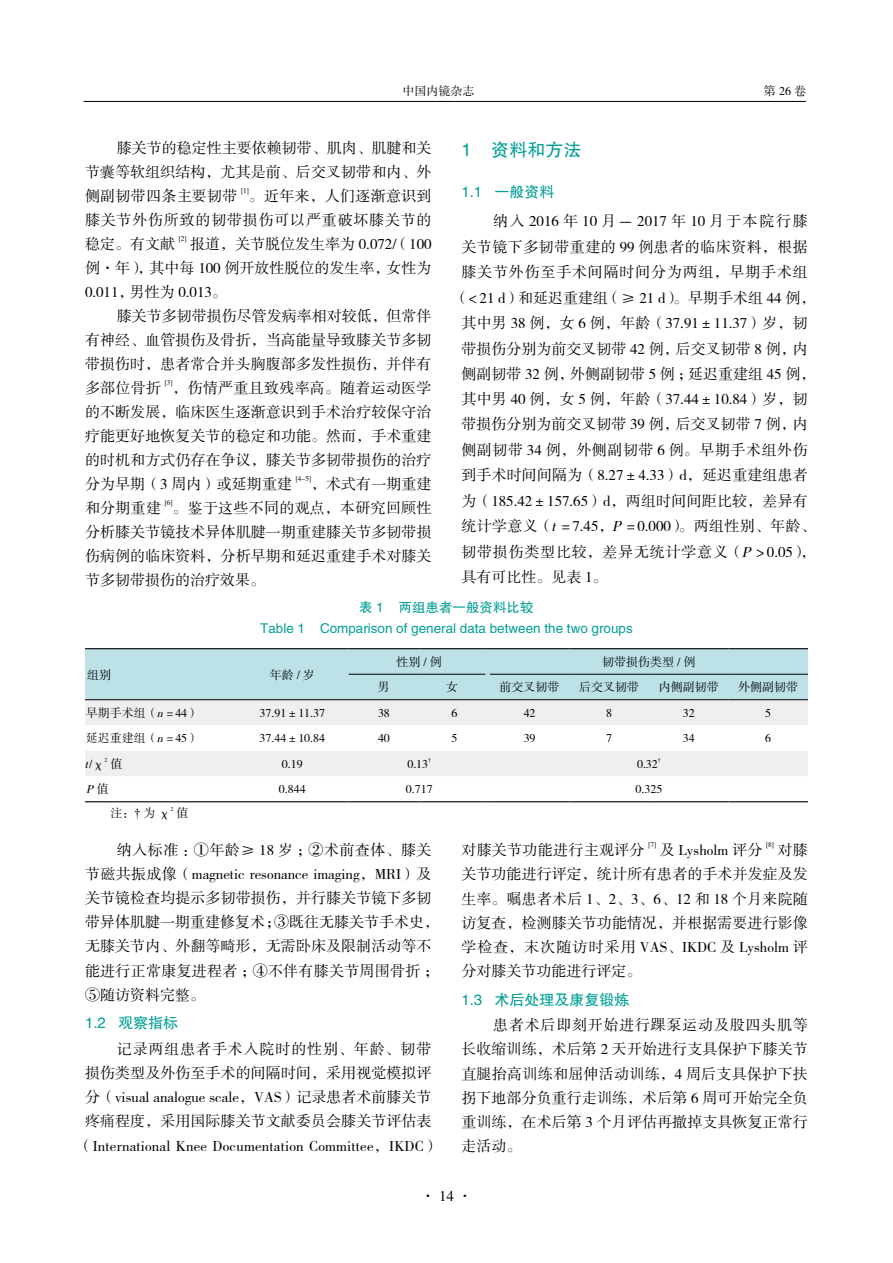
<style>
.page{position:relative;width:893px;height:1263px;background:#fff}
.page>*{position:absolute;margin:0;border:0;box-sizing:border-box;transform-origin:0 0}
.t1{font:18px "FZHTK GBK1 0";color:#009e96}
.t2{font:15px/24px "FZSSK GBK1 0";letter-spacing:.005em;color:#000;text-align:justify}
.t3{font:15px "FZSSK GBK1 0";letter-spacing:.055em;color:#000}
.t4{font:15px "FZSSK GBK1 0";letter-spacing:.025em;color:#000}
.t5{font:15px "FZHTK GBK1 0";color:#009e96}
.t6{font:15px "FZSSK GBK1 0";letter-spacing:.05em;color:#000}
.t7{font:15px "FZSSK GBK1 0";letter-spacing:.035em;color:#000}
.t8{font:15px "FZSSK GBK1 0";letter-spacing:.04em;color:#000}
.t9{font:13.5px/21px "FZHTK GBK1 0";color:#009e96;text-align:center}
.t10{font:12px "FZSSK GBK1 0";color:#000}
.t11{font:italic 12px "FZSSK GBK1 0";color:#000}
.t12{font:7.2px "FZSSK GBK1 0";color:#000}
.t13{font:5.85px "FZSSK GBK1 0";color:#000}
.t14{font:5.85px "Times New Roman";color:#000}
.s1{font-style:italic}
.s2{font-style:normal}
.s3{font-family:"Times New Roman"}
</style>
<div class="page">
<hr style="left:84px;top:101px;width:722px;height:1px;background:#000">
<div style="left:85px;top:700px;width:723px;height:25px;background:#efefef"></div>
<div style="left:85px;top:751px;width:723px;height:25px;background:#efefef"></div>
<hr style="left:85px;top:801px;width:151px;height:1px;background:#000">
<hr style="left:236px;top:801px;width:113px;height:1px;background:#000">
<hr style="left:349px;top:801px;width:70px;height:1px;background:#000">
<hr style="left:419px;top:801px;width:66px;height:1px;background:#000">
<hr style="left:490px;top:801px;width:79px;height:1px;background:#000">
<hr style="left:569px;top:801px;width:80px;height:1px;background:#000">
<hr style="left:649px;top:801px;width:79px;height:1px;background:#000">
<hr style="left:728px;top:801px;width:80px;height:1px;background:#000">
<svg style="left:85px;top:648px;width:723px;height:52px;background:#b3d6dc"></svg>
<p class="t10" style="left:402px;top:85px;width:73px">中国内镜杂志</p>
<p class="t10" style="left:764px;top:85px;width:44px">第26卷</p>
<p class="t2" style="left:85px;top:137px;width:348px;text-indent:32px">膝关节的稳定性主要依赖韧带、肌肉、肌腱和关节囊等软组织结构，尤其是前、后交叉韧带和内、外侧副韧带四条主要韧带</p>
<p class="t1" style="left:461px;top:140px;width:121px">1 资料和方法</p>
<p class="t5" style="left:461px;top:184px;width:95px">1.1 一般资料</p>
<p class="t2" style="left:493px;top:210px;width:316px">纳入 2016 年 10 月－ 2017 年 10 月于本院行膝</p>
<p class="t7" style="left:461px;top:239px;width:348px">关节镜下多韧带重建的 99 例患者的临床资料，根据</p>
<p class="t3" style="left:461px;top:264px;width:348px">膝关节外伤至手术间隔时间分为两组，早期手术组</p>
<p class="t2" style="left:454px;top:286px;width:363px">（&lt; 21 d）和延迟重建组（≥ 21 d）。早期手术组 44 例，</p>
<p class="t2" style="left:461px;top:312px;width:348px">其中男 38 例，女 6 例，年龄（37.91±11.37）岁，韧</p>
<p class="t2" style="left:461px;top:337px;width:348px">带损伤分别为前交叉韧带 42 例，后交叉韧带 8 例，内</p>
<p class="t2" style="left:461px;top:363px;width:356px">侧副韧带 32 例，外侧副韧带 5 例；延迟重建组 45 例，</p>
<p class="t2" style="left:461px;top:388px;width:348px">其中男 40 例，女 5 例，年龄（37.44±10.84）岁，韧</p>
<p class="t2" style="left:461px;top:413px;width:348px">带损伤分别为前交叉韧带 39 例，后交叉韧带 7 例，内</p>
<p class="t8" style="left:461px;top:442px;width:348px">侧副韧带 34 例，外侧副韧带 6 例。早期手术组外伤</p>
<p class="t2" style="left:461px;top:464px;width:348px">到手术时间间隔为（8.27±4.33）d，延迟重建组患者</p>
<p class="t2" style="left:461px;top:489px;width:348px">为（185.42±157.65）d，两组时间间距比较，差异有</p>
<p class="t4" style="left:461px;top:518px;width:356px">统计学意义（<span class="s1">t</span> = 7.45，<span class="s1">P</span> = 0.000）。两组性别、年龄、</p>
<p class="t6" style="left:461px;top:544px;width:356px">韧带损伤类型比较，差异无统计学意义（<span class="s1">P</span> &gt; 0.05），</p>
<p class="t2" style="left:461px;top:566px;width:148px">具有可比性。见表 1。</p>
<p class="t9" style="left:260px;top:597px;width:374px">表 1 两组患者一般资料比较<br>Table 1 Comparison of general data between the two groups</p>
<p class="t12" style="left:241px;top:187px;width:9px">[1]</p>
<p class="t2" style="left:85px;top:185px;width:348px;text-indent:164px">。近年来，人们逐渐意识到膝关节外伤所致的韧带损伤可以严重破坏膝关节的稳定。有文献</p>
<p class="t12" style="left:179px;top:235px;width:9px">[2]</p>
<p class="t2" style="left:85px;top:233px;width:348px;text-indent:105px">报道，关节脱位发生率为 0.072/（100例·年），其中每 100 例开放性脱位的发生率，女性为0.011，男性为 0.013。</p>
<p class="t2" style="left:85px;top:305px;width:348px;text-indent:32px">膝关节多韧带损伤尽管发病率相对较低，但常伴有神经、血管损伤及骨折，当高能量导致膝关节多韧带损伤时，患者常合并头胸腹部多发性损伤，并伴有多部位骨折</p>
<p class="t12" style="left:165px;top:379px;width:9px">[3]</p>
<p class="t2" style="left:85px;top:377px;width:348px;text-indent:87px">，伤情严重且致残率高。随着运动医学的不断发展，临床医生逐渐意识到手术治疗较保守治疗能更好地恢复关节的稳定和功能。然而，手术重建的时机和方式仍存在争议，膝关节多韧带损伤的治疗分为早期（3 周内）或延期重建</p>
<p class="t12" style="left:296px;top:475px;width:17px">[4-5]</p>
<p class="t2" style="left:311px;top:473px;width:122px">，术式有一期重建</p>
<p class="t2" style="left:85px;top:497px;width:78px">和分期重建</p>
<p class="t12" style="left:165px;top:499px;width:9px">[6]</p>
<p class="t2" style="left:85px;top:497px;width:348px;text-indent:87px">。鉴于这些不同的观点，本研究回顾性分析膝关节镜技术异体肌腱一期重建膝关节多韧带损伤病例的临床资料，分析早期和延迟重建手术对膝关节多韧带损伤的治疗效果。</p>
<p class="t10" style="left:87px;top:668px;width:25px">组别</p>
<p class="t10" style="left:270px;top:668px;width:47px">年龄/岁</p>
<p class="t10" style="left:397px;top:655px;width:47px">性别/例</p>
<p class="t10" style="left:602px;top:655px;width:95px">韧带损伤类型 / 例</p>
<p class="t10" style="left:378px;top:681px;width:13px">男</p>
<p class="t10" style="left:446px;top:681px;width:13px">女</p>
<p class="t10" style="left:500px;top:681px;width:61px">前交叉韧带</p>
<p class="t10" style="left:579px;top:681px;width:61px">后交叉韧带</p>
<p class="t10" style="left:659px;top:681px;width:61px">内侧副韧带</p>
<p class="t10" style="left:738px;top:681px;width:61px">外侧副韧带</p>
<p class="t10" style="left:86px;top:706px;width:115px">早期手术组（<span class="s1">n</span> = 44）</p>
<p class="t10" style="left:260px;top:706px;width:67px">37.91±11.37</p>
<p class="t10" style="left:378px;top:706px;width:13px">38</p>
<p class="t10" style="left:452px;top:706px;width:7px">6</p>
<p class="t10" style="left:524px;top:706px;width:13px">42</p>
<p class="t10" style="left:606px;top:706px;width:7px">8</p>
<p class="t10" style="left:683px;top:706px;width:13px">32</p>
<p class="t10" style="left:765px;top:706px;width:7px">5</p>
<p class="t10" style="left:86px;top:732px;width:115px">延迟重建组（<span class="s1">n</span> = 45）</p>
<p class="t10" style="left:260px;top:732px;width:67px">37.44±10.84</p>
<p class="t10" style="left:378px;top:732px;width:13px">40</p>
<p class="t10" style="left:452px;top:732px;width:7px">5</p>
<p class="t10" style="left:524px;top:732px;width:13px">39</p>
<p class="t10" style="left:606px;top:732px;width:7px">7</p>
<p class="t10" style="left:683px;top:732px;width:13px">34</p>
<p class="t10" style="left:765px;top:732px;width:7px">6</p>
<p class="t10" style="left:85px;top:758px;width:21px"><span class="s1">t</span>/χ</p>
<p class="t13" style="left:104px;top:757px;width:4px">2</p>
<p class="t10" style="left:110px;top:758px;width:13px">值</p>
<p class="t10" style="left:282px;top:758px;width:22px">0.19</p>
<p class="t10" style="left:407px;top:758px;width:22px">0.13</p>
<p class="t14" style="left:428px;top:755px;width:4px">†</p>
<p class="t10" style="left:637px;top:758px;width:22px">0.32</p>
<p class="t14" style="left:658px;top:755px;width:4px">†</p>
<p class="t11" style="left:86px;top:783px;width:24px">P<span class="s2">值</span></p>
<p class="t10" style="left:279px;top:783px;width:28px">0.844</p>
<p class="t10" style="left:406px;top:783px;width:28px">0.717</p>
<p class="t10" style="left:635px;top:783px;width:28px">0.325</p>
<p class="t10" style="left:111px;top:806px;width:61px">注：<span class="s3">†</span> 为χ</p>
<p class="t13" style="left:171px;top:806px;width:4px">2</p>
<p class="t10" style="left:176px;top:806px;width:13px">值</p>
<p class="t2" style="left:85px;top:838px;width:356px;text-align:left;text-indent:32px">纳入标准：①年龄≥ 18 岁；②术前查体、膝关节磁共振成像（magnetic resonance imaging，MRI）及关节镜检查均提示多韧带损伤，并行膝关节镜下多韧带异体肌腱一期重建修复术；③既往无膝关节手术史，无膝关节内、外翻等畸形，无需卧床及限制活动等不能进行正常康复进程者；④不伴有膝关节周围骨折；<br>⑤随访资料完整。</p>
<p class="t5" style="left:85px;top:1015px;width:95px">1.2 观察指标</p>
<p class="t3" style="left:117px;top:1041px;width:316px">记录两组患者手术入院时的性别、年龄、韧带</p>
<p class="t2" style="left:85px;top:1061px;width:348px">损伤类型及外伤至手术的间隔时间，采用视觉模拟评</p>
<p class="t2" style="left:85px;top:1086px;width:348px">分（visual analogue scale，VAS）记录患者术前膝关节</p>
<p class="t2" style="left:85px;top:1110px;width:348px">疼痛程度，采用国际膝关节文献委员会膝关节评估表</p>
<p class="t2" style="left:78px;top:1134px;width:363px">（International Knee Documentation Committee，IKDC）</p>
<p class="t2" style="left:461px;top:838px;width:185px">对膝关节功能进行主观评分</p>
<p class="t12" style="left:648px;top:841px;width:9px">[7]</p>
<p class="t2" style="left:660px;top:838px;width:104px">及 Lysholm 评分</p>
<p class="t12" style="left:766px;top:841px;width:9px">[8]</p>
<p class="t2" style="left:461px;top:838px;width:348px;text-indent:316px">对膝关节功能进行评定，统计所有患者的手术并发症及发生率。嘱患者术后 1、2、3、6、12 和 18 个月来院随访复查，检测膝关节功能情况，并根据需要进行影像学检查，末次随访时采用 VAS、IKDC 及 Lysholm 评分对膝关节功能进行评定。</p>
<p class="t5" style="left:461px;top:991px;width:170px">1.3 术后处理及康复锻炼</p>
<p class="t2" style="left:461px;top:1014px;width:348px;text-indent:32px">患者术后即刻开始进行踝泵运动及股四头肌等长收缩训练，术后第 2 天开始进行支具保护下膝关节直腿抬高训练和屈伸活动训练，4 周后支具保护下扶拐下地部分负重行走训练，术后第 6 周可开始完全负重训练，在术后第 3 个月评估再撤掉支具恢复正常行走活动。</p>
<p class="t2" style="left:420px;top:1184px;width:54px">·14·</p>
</div>
